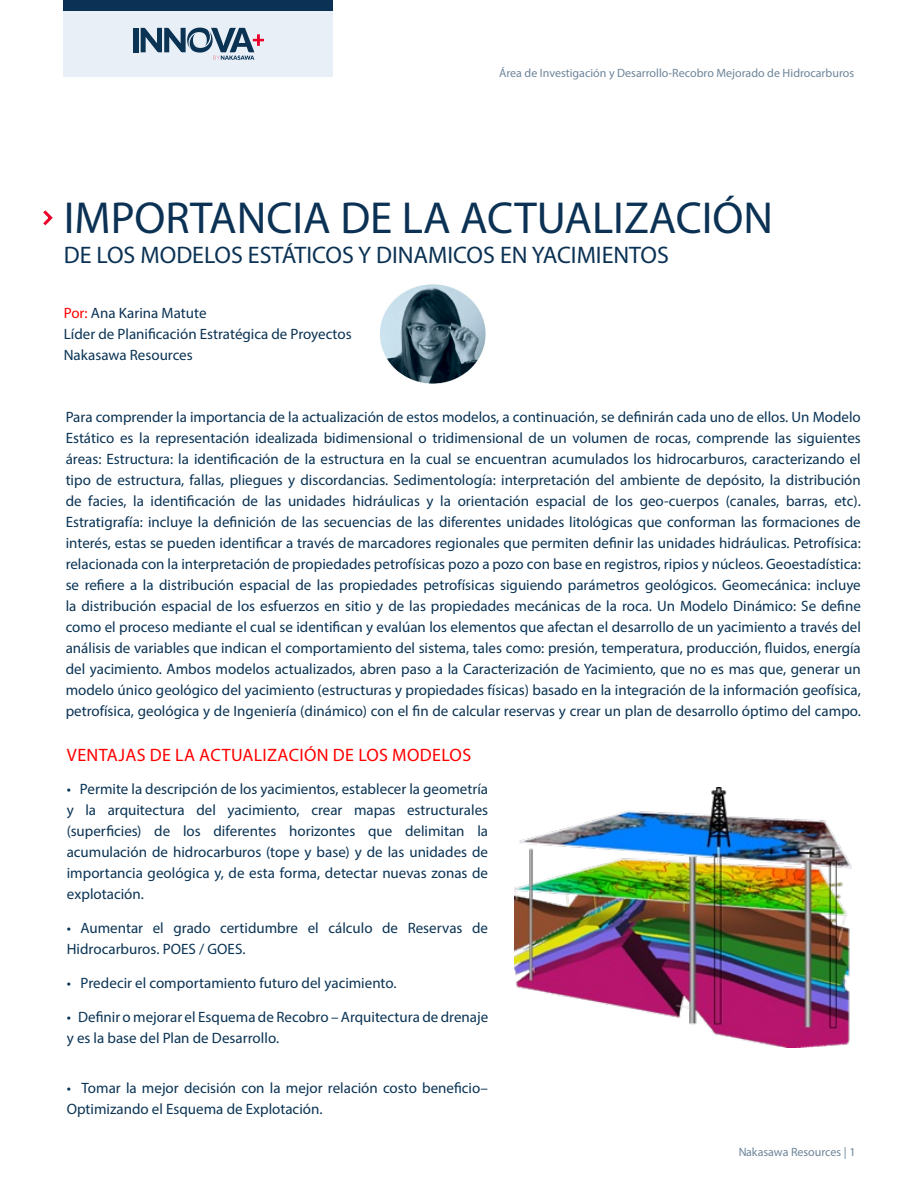
<style>
.page{position:relative;width:918px;height:1188px;background:#fff}
.page>*{position:absolute;margin:0;border:0;box-sizing:border-box;transform-origin:0 0}
.Titulo{font:45px "Myriad Pro";color:#0b3254}
.Subtitulo{font:24px "Myriad Pro";color:#0b3254}
.Destacado{font:18px "Myriad Pro";letter-spacing:.02em;color:#f00}
.Subtitulo_2{font:15px/21px "Myriad Pro";color:#0a3354}
.Persona{font:15px "Myriad Pro";color:#0a3354}
.Persona-2{font:15px "Myriad Pro";color:#0b3254}
.t1{font:12px "Myriad Pro";color:#0b3254}
.s1{color:#f00}
</style>
<div class="page">
<div style="left:64px;top:0;width:269px;height:10px;background:#0b3254"></div>
<div style="left:64px;top:11px;width:269px;height:66px;background:#e8eff7"></div>
<div style="left:133px;top:28px;width:5px;height:24px;background:#0a3354"></div>
<svg style="left:141px;top:28px;width:123px;height:32px"></svg>
<svg style="left:43px;top:210px;width:10px;height:16px"></svg>
<img style="left:514px;top:787px;width:337px;height:261px">
<img style="left:380px;top:284px;width:106px;height:100px">
<p class="t1" style="left:499px;top:65px;width:357px">Área de Investigación y Desarrollo-Recobro Mejorado de Hidrocarburos</p>
<p class="Titulo" style="left:64px;top:190px;width:711px">IMPORTANCIA DE LA ACTUALIZACIÓN</p>
<p class="Subtitulo" style="left:64px;top:240px;width:607px">DE LOS MODELOS ESTÁTICOS Y DINAMICOS EN YACIMIENTOS</p>
<p class="Persona-2" style="left:64px;top:303px;width:144px"><span class="s1">Por:</span> Ana Karina Matute</p>
<p class="Persona" style="left:64px;top:324px;width:289px">Líder de Planificación Estratégica de Proyectos</p>
<p class="Persona" style="left:64px;top:345px;width:130px">Nakasawa Resources</p>
<p class="Subtitulo_2" style="left:66px;top:406px;width:797px;text-align:justify">Para comprender la importancia de la actualización de estos modelos, a continuación, se definirán cada uno de ellos. Un Modelo Estático es la representación idealizada bidimensional o tridimensional de un volumen de rocas, comprende las siguientes áreas: Estructura: la identificación de la estructura en la cual se encuentran acumulados los hidrocarburos, caracterizando el tipo de estructura, fallas, pliegues y discordancias. Sedimentología: interpretación del ambiente de depósito, la distribución de facies, la identificación de las unidades hidráulicas y la orientación espacial de los geo-cuerpos (canales, barras, etc).<br>Estratigrafía: incluye la definición de las secuencias de las diferentes unidades litológicas que conforman las formaciones de interés, estas se pueden identificar a través de marcadores regionales que permiten definir las unidades hidráulicas. Petrofísica: relacionada con la interpretación de propiedades petrofísicas pozo a pozo con base en registros, ripios y núcleos. Geoestadística: se refiere a la distribución espacial de las propiedades petrofísicas siguiendo parámetros geológicos. Geomecánica: incluye la distribución espacial de los esfuerzos en sitio y de las propiedades mecánicas de la roca. Un Modelo Dinámico: Se define como el proceso mediante el cual se identifican y evalúan los elementos que afectan el desarrollo de un yacimiento a través del análisis de variables que indican el comportamiento del sistema, tales como: presión, temperatura, producción, fluidos, energía del yacimiento. Ambos modelos actualizados, abren paso a la Caracterización de Yacimiento, que no es mas que, generar un modelo único geológico del yacimiento (estructuras y propiedades físicas) basado en la integración de la información geofísica, petrofísica, geológica y de Ingeniería (dinámico) con el fin de calcular reservas y crear un plan de desarrollo óptimo del campo.</p>
<p class="Destacado" style="left:67px;top:743px;width:406px">VENTAJAS DE LA ACTUALIZACIÓN DE LOS MODELOS</p>
<p class="Subtitulo_2" style="left:67px;top:779px;width:423px;text-align:justify">• Permite la descripción de los yacimientos, establecer la geometría y la arquitectura del yacimiento, crear mapas estructurales (superficies) de los diferentes horizontes que delimitan la acumulación de hidrocarburos (tope y base) y de las unidades de importancia geológica y, de esta forma, detectar nuevas zonas de explotación.</p>
<p class="Subtitulo_2" style="left:67px;top:917px;width:423px">• Aumentar el grado certidumbre el cálculo de Reservas de<br>Hidrocarburos. POES / GOES.</p>
<p class="Subtitulo_2" style="left:67px;top:972px;width:331px">• Predecir el comportamiento futuro del yacimiento.</p>
<p class="Subtitulo_2" style="left:67px;top:1006px;width:423px">• Definir o mejorar el Esquema de Recobro – Arquitectura de drenaje y es la base del Plan de Desarrollo.</p>
<p class="Subtitulo_2" style="left:67px;top:1078px;width:423px">• Tomar la mejor decisión con la mejor relación costo beneficio–<br>Optimizando el Esquema de Explotación.</p>
<p class="t1" style="left:738px;top:1144px;width:119px">Nakasawa Resources | 1</p>
</div>
